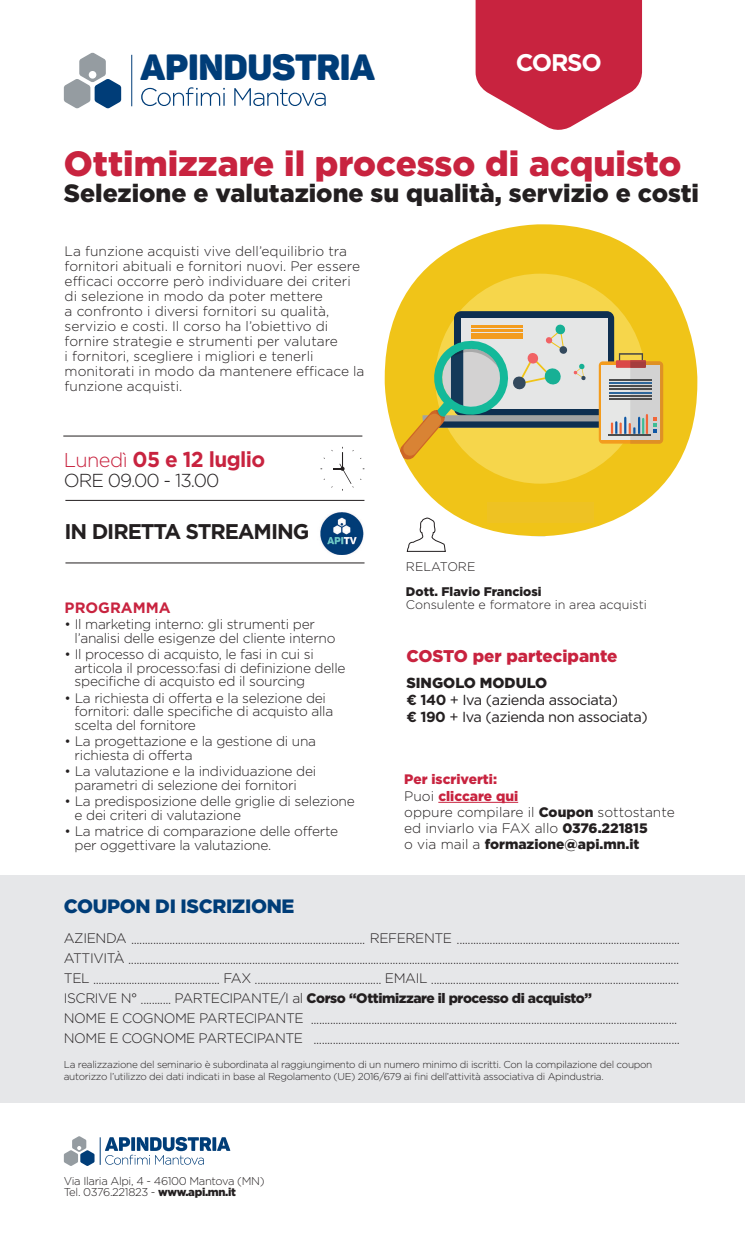
<style>
.page{position:relative;width:745px;height:1241px;background:#fff}
.page>*{position:absolute;margin:0;border:0;box-sizing:border-box;transform-origin:0 0}
.t1{font:36px "Panton Black Caps";letter-spacing:-.01em;color:#003d78}
.t2{font:900 35px "Gotham HTF";color:#c8233f}
.t3{font:100 31.75px "Gotham HTF";letter-spacing:-.05em;color:#fff}
.t4{font:900 25px "Gotham HTF";color:#231f20}
.t5{font:700 24px "Gotham HTF";letter-spacing:-.05em;color:#fff}
.t6{font:700 21.62px "Gotham";letter-spacing:-.03em;color:#c8233f;scale:.96 1}
.t7{font:700 21.25px "Gotham";letter-spacing:-.05em;color:#231f20}
.t8{font:900 19.38px "Gotham";letter-spacing:-.02em;color:#003d78}
.t9{font:300 18.75px "Gotham";letter-spacing:-.05em;color:#231f20}
.t10{font:900 17px "Gotham";color:#c8233f}
.t11{font:700 15px "Gotham";color:#c8233f}
.t12{font:14.5px "Gotham";letter-spacing:-.03em;color:#231f20}
.t13{font:900 14.5px "Gotham";color:#231f20}
.t14{font:300 13.75px/20px "Gotham";letter-spacing:-.03em;color:#231f20}
.t15{font:300 13.75px/13.8px "Gotham HTF";letter-spacing:-.02em;color:#231f20}
.t16{font:300 13.75px/15px "Gotham HTF";color:#231f20}
.t17{font:900 13.75px "Gotham";letter-spacing:-.03em;color:#231f20}
.t18{font:300 13.75px "Gotham";color:#231f20}
.t19{font:900 13.75px "Gotham";color:#c8233f}
.t20{font:900 13.75px "Gotham";color:#231f20}
.t21{font:300 12.5px "Gotham";color:#231f20}
.t22{font:900 12.5px "Gotham";color:#231f20}
.t23{font:300 11.25px "Gotham";letter-spacing:-.03em;color:#231f20}
.t24{font:300 10px "Gotham";letter-spacing:-.03em;color:#231f20}
.s1{font-weight:300;font-size:20px}
.s2{font-weight:700}
.s3{font-weight:300;color:#231f20}
.s4{font-weight:900}
.s5{font-weight:300}
</style>
<div class="page">
<svg style="left:475px;top:0;width:166px;height:130px"></svg>
<svg style="left:100px;top:1136px;width:130px;height:28px"></svg>
<svg style="left:64px;top:1136px;width:30px;height:29px"></svg>
<svg style="left:406px;top:536px;width:40px;height:16px"></svg>
<div style="left:0;top:875px;width:744px;height:227px;background:#e6e7e9"></div>
<hr style="left:438px;top:802px;width:80px;height:1px;background:#c8233f">
<svg style="left:384px;top:224px;width:313px;height:312px;fill:#f0c418"></svg>
<div style="left:435px;top:273px;width:210px;height:210px;background:#f6d64b;border-radius:50%"></div>
<div style="left:453px;top:311px;width:160px;height:104px;background:#0e2f50;border-radius:7px"></div>
<div style="left:461px;top:318px;width:146px;height:90px;background:#e5e6e6"></div>
<svg style="left:399px;top:324px;width:263px;height:136px"></svg>
<div style="left:487px;top:502px;width:106px;height:21px;background:#eec223"></div>
<hr style="left:131px;top:55px;width:1px;height:51px;background:#003d78">
<svg style="left:64px;top:53px;width:57px;height:55px"></svg>
<svg style="left:141px;top:87px;width:184px;height:19px"></svg>
<hr style="left:65px;top:500px;width:299px;height:1px;background:#231f20">
<hr style="left:65px;top:562px;width:299px;height:1px;background:#231f20">
<hr style="left:63px;top:436px;width:299px;height:1px;background:#231f20">
<svg style="left:331px;top:446px;width:22px;height:44px"></svg>
<img style="left:320px;top:512px;width:44px;height:43px">
<p class="t1" style="left:140px;top:44px;width:236px">APINDUSTRIA</p>
<p class="t3" style="left:482px;top:44px;width:127px">EVENTO</p>
<p class="t5" style="left:515px;top:48px;width:87px">CORSO</p>
<p class="t2" style="left:64px;top:143px;width:618px">Ottimizzare il processo di acquisto</p>
<p class="t4" style="left:64px;top:179px;width:636px">Selezione e valutazione su qualità, servizio e costi</p>
<p class="t16" style="left:65px;top:243px;width:301px">La funzione acquisti vive dell’equilibrio tra fornitori abituali e fornitori nuovi. Per essere efficaci occorre però individuare dei criteri di selezione in modo da poter mettere<br>a confronto i diversi fornitori su qualità, servizio e costi. Il corso ha l’obiettivo di fornire strategie e strumenti per valutare<br>i fornitori, scegliere i migliori e tenerli monitorati in modo da mantenere efficace la funzione acquisti.</p>
<p class="t6" style="left:64px;top:445px;width:211px"><span class="s1">Lunedì</span> 05 e 12 luglio</p>
<p class="t9" style="left:64px;top:468px;width:157px">ORE 09.00 - 13.00</p>
<p class="t7" style="left:64px;top:517px;width:246px">IN DIRETTA STREAMING</p>
<p class="t11" style="left:65px;top:597px;width:107px">PROGRAMMA</p>
<p class="t15" style="left:75px;top:617px;width:262px;text-indent:-10px">• Il marketing interno: gli strumenti per l’analisi delle esigenze del cliente interno</p>
<p class="t15" style="left:75px;top:647px;width:272px;text-indent:-10px">• Il processo di acquisto, le fasi in cui si articola il processo:fasi di definizione delle specifiche di acquisto ed il sourcing</p>
<p class="t15" style="left:75px;top:690px;width:260px;text-indent:-10px">• La richiesta di offerta e la selezione dei fornitori: dalle specifiche di acquisto alla scelta del fornitore</p>
<p class="t15" style="left:75px;top:734px;width:243px;text-indent:-10px">• La progettazione e la gestione di una richiesta di offerta</p>
<p class="t15" style="left:75px;top:764px;width:243px;text-indent:-10px">• La valutazione e la individuazione dei parametri di selezione dei fornitori</p>
<p class="t15" style="left:75px;top:794px;width:281px;text-indent:-10px">• La predisposizione delle griglie di selezione e dei criteri di valutazione</p>
<p class="t15" style="left:75px;top:824px;width:265px;text-indent:-10px">• La matrice di comparazione delle offerte per oggettivare la valutazione.</p>
<p class="t8" style="left:64px;top:894px;width:232px">COUPON DI ISCRIZIONE</p>
<p class="t21" style="left:405px;top:558px;width:71px">RELATORE</p>
<p class="t22" style="left:405px;top:584px;width:137px">Dott. Flavio Franciosi</p>
<p class="t21" style="left:405px;top:596px;width:242px">Consulente e formatore in area acquisti</p>
<p class="t10" style="left:406px;top:646px;width:212px">COSTO per partecipante</p>
<p class="t13" style="left:406px;top:674px;width:142px">SINGOLO MODULO</p>
<p class="t12" style="left:406px;top:690px;width:213px"><span class="s2">€ 140</span> + Iva (azienda associata)</p>
<p class="t12" style="left:406px;top:707px;width:243px"><span class="s2">€ 190</span> + Iva (azienda non associata)</p>
<p class="t19" style="left:404px;top:771px;width:94px">Per iscriverti:</p>
<p class="t19" style="left:404px;top:787px;width:115px"><span class="s3">Puoi</span> cliccare qui</p>
<p class="t18" style="left:404px;top:803px;width:272px">oppure compilare il <span class="s4">Coupon</span> sottostante</p>
<p class="t18" style="left:404px;top:819px;width:245px">ed inviarlo via FAX allo <span class="s4">0376.221815</span></p>
<p class="t20" style="left:404px;top:836px;width:237px"><span class="s5">o via mail a</span> formazione@api.mn.it</p>
<p class="t14" style="left:64px;top:928px;width:617px">AZIENDA ..................................................................................... REFERENTE .................................................................................<br>ATTIVITÀ ........................................................................................................................................................................................................</p>
<p class="t14" style="left:64px;top:968px;width:616px">TEL .............................................. FAX .............................................. EMAIL ..........................................................................................</p>
<p class="t17" style="left:64px;top:989px;width:529px"><span class="s5">ISCRIVE N° ........... PARTECIPANTE/I al</span> Corso “Ottimizzare il processo di acquisto”</p>
<p class="t14" style="left:64px;top:1008px;width:614px">NOME E COGNOME PARTECIPANTE .....................................................................................................................................</p>
<p class="t14" style="left:64px;top:1028px;width:617px">NOME E COGNOME PARTECIPANTE .....................................................................................................................................</p>
<p class="t24" style="left:64px;top:1057px;width:589px">La realizzazione del seminario è subordinata al raggiungimento di un numero minimo di iscritti. Con la compilazione del coupon</p>
<p class="t24" style="left:64px;top:1070px;width:541px">autorizzo l’utilizzo dei dati indicati in base al Regolamento (UE) 2016/679 ai fini dell’attività associativa di Apindustria.</p>
<p class="t23" style="left:64px;top:1173px;width:202px">Via Ilaria Alpi, 4 - 46100 Mantova (MN)</p>
<p class="t23" style="left:64px;top:1184px;width:173px">Tel. 0376.221823 - <span class="s4">www.api.mn.it</span></p>
</div>
